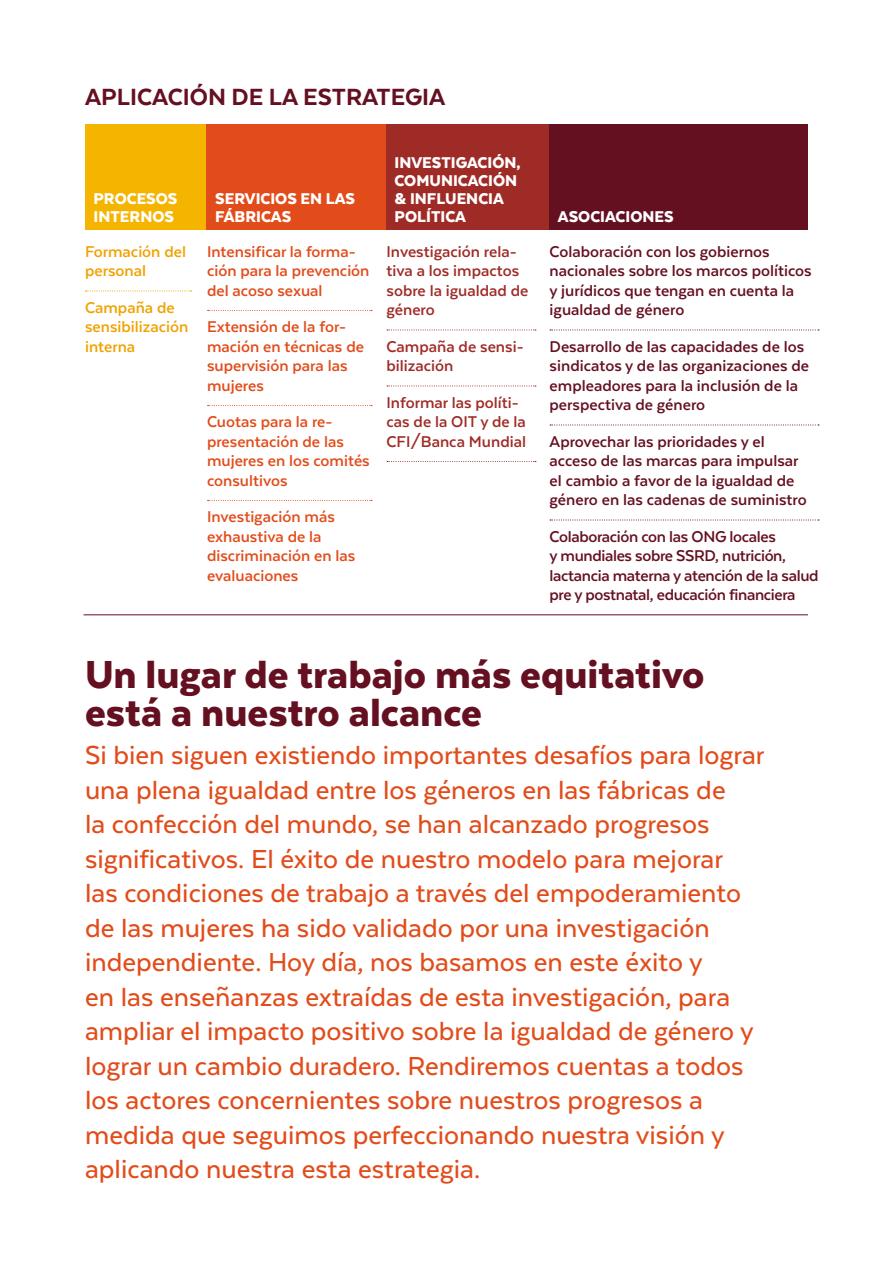
<style>
.page{position:relative;width:893px;height:1263px;background:#fff}
.page>*{position:absolute;margin:0;border:0;box-sizing:border-box;transform-origin:0 0}
.t1{font:900 45px/37.5px "Texta";color:#651021}
.t2{font:500 30px/34.5px "Texta";color:#e24c1a}
.t3{font:800 27px "Texta";color:#651021}
.t4{font:700 18px/19.5px "Texta";color:#651021}
.t5{font:700 18px/19.5px "Texta";color:#e24c1a}
.t6{font:700 18px/19.5px "Texta";color:#9f2b26}
.t7{font:700 18px/19.5px "Texta";letter-spacing:-.02em;color:#651021}
.t8{font:900 18px/18px "Texta";color:#fff}
.t9{font:700 18px/19.5px "Texta";color:#f0a200}
</style>
<div class="page">
<div style="left:85px;top:125px;width:126px;height:105px;background:#f4b400"></div>
<div style="left:207px;top:125px;width:182px;height:105px;background:#e24c1a"></div>
<div style="left:386px;top:125px;width:166px;height:105px;background:#9f2b26"></div>
<div style="left:549px;top:125px;width:259px;height:105px;background:#651021"></div>
<svg style="left:86px;top:290px;width:106px;height:1px"></svg>
<svg style="left:208px;top:310px;width:164px;height:1px"></svg>
<svg style="left:208px;top:405px;width:164px;height:1px"></svg>
<svg style="left:208px;top:500px;width:164px;height:1px"></svg>
<svg style="left:387px;top:329px;width:149px;height:1px"></svg>
<svg style="left:387px;top:385px;width:149px;height:1px"></svg>
<svg style="left:387px;top:461px;width:149px;height:1px"></svg>
<svg style="left:550px;top:329px;width:269px;height:1px"></svg>
<svg style="left:550px;top:424px;width:269px;height:1px"></svg>
<svg style="left:550px;top:519px;width:269px;height:2px"></svg>
<hr style="left:84px;top:614px;width:724px;height:1px;background:#651021">
<p class="t3" style="left:85px;top:84px;width:362px">APLICACIÓN DE LA ESTRATEGIA</p>
<p class="t8" style="left:94px;top:189px;width:86px">PROCESOS<br>INTERNOS</p>
<p class="t8" style="left:215px;top:189px;width:141px">SERVICIOS EN LAS<br>FÁBRICAS</p>
<p class="t9" style="left:85px;top:242px;width:102px">Formación del personal</p>
<p class="t9" style="left:85px;top:298px;width:105px">Campaña de sensibilización interna</p>
<p class="t5" style="left:207px;top:242px;width:164px">Intensificar la forma&shy;ción para la prevención del acoso sexual</p>
<p class="t5" style="left:207px;top:317px;width:158px">Extensión de la for&shy;mación en técnicas de supervisión para las mujeres</p>
<p class="t5" style="left:207px;top:412px;width:164px">Cuotas para la re&shy;presentación de las mujeres en los comités consultivos</p>
<p class="t5" style="left:207px;top:507px;width:150px">Investigación más exhaustiva de la discriminación en las evaluaciones</p>
<p class="t8" style="left:395px;top:153px;width:128px">INVESTIGACIÓN,<br>COMUNICACIÓN &amp; INFLUENCIA<br>POLÍTICA</p>
<p class="t6" style="left:386px;top:242px;width:143px">Investigación rela&shy;tiva a los impactos sobre la igualdad de género</p>
<p class="t6" style="left:386px;top:337px;width:139px">Campaña de sensi&shy;bilización</p>
<p class="t6" style="left:386px;top:393px;width:141px">Informar las políti&shy;cas de la OIT y de la<br>CFI/Banca Mundial</p>
<p class="t8" style="left:558px;top:207px;width:117px">ASOCIACIONES</p>
<p class="t4" style="left:550px;top:242px;width:264px">Colaboración con los gobiernos nacionales sobre los marcos políticos y jurídicos que tengan en cuenta la igualdad de género</p>
<p class="t4" style="left:550px;top:337px;width:261px">Desarrollo de las capacidades de los sindicatos y de las organizaciones de empleadores para la inclusión de la perspectiva de género</p>
<p class="t4" style="left:550px;top:432px;width:259px">Aprovechar las prioridades y el acceso de las marcas para impulsar el cambio a favor de la igualdad de género en las cadenas de suministro</p>
<p class="t7" style="left:550px;top:527px;width:270px">Colaboración con las ONG locales<br>y mundiales sobre SSRD, nutrición, lactancia materna y atención de la salud pre y postnatal, educación financiera</p>
<h1 class="t1" style="left:85px;top:656px;width:621px">Un lugar de trabajo más equitativo está a nuestro alcance</h1>
<p class="t2" style="left:85px;top:739px;width:681px">Si bien siguen existiendo importantes desafíos para lograr una plena igualdad entre los géneros en las fábricas de<br>la confección del mundo, se han alcanzado progresos significativos. El éxito de nuestro modelo para mejorar<br>las condiciones de trabajo a través del empoderamiento de las mujeres ha sido validado por una investigación independiente. Hoy día, nos basamos en este éxito y<br>en las enseñanzas extraídas de esta investigación, para ampliar el impacto positivo sobre la igualdad de género y lograr un cambio duradero. Rendiremos cuentas a todos los actores concernientes sobre nuestros progresos a medida que seguimos perfeccionando nuestra visión y aplicando nuestra esta estrategia.</p>
</div>
